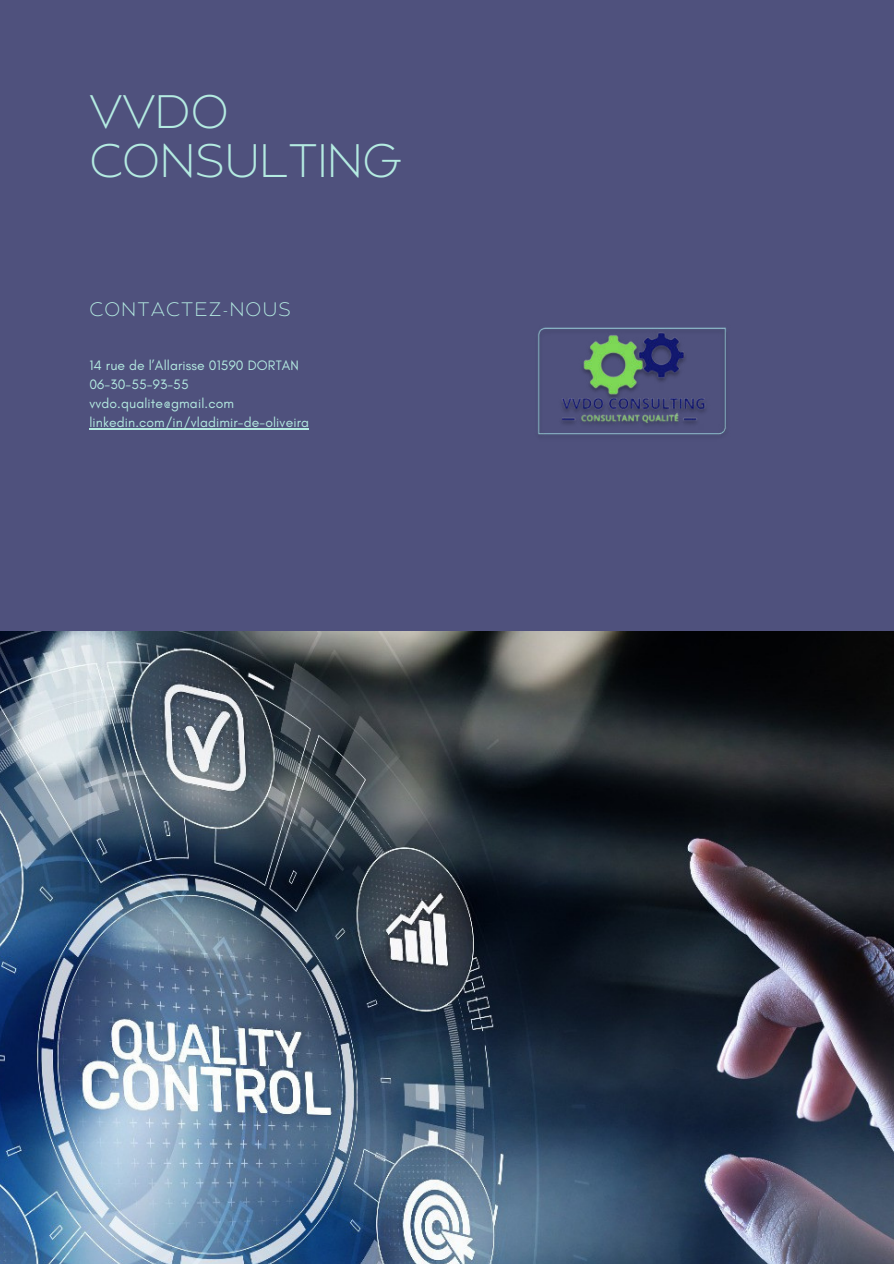
<style>
.page{position:relative;width:894px;height:1264px;background:#fff}
.page>*{position:absolute;margin:0;border:0;box-sizing:border-box;transform-origin:0 0}
.t1{font:200 46.8px/49.5px "Balgin";color:#b4ebe1}
.t2{font:200 19.5px "Balgin";letter-spacing:.07em;color:#b4ebe1}
.t3{font:13.8px/19.2px "Glacial Indifference";letter-spacing:.01em;color:#b4ebe1}
</style>
<div class="page">
<div style="left:0;top:0;width:893px;height:1263px;background:#4f517d"></div>
<img style="left:0;top:631px;width:893px;height:632px">
<img style="left:538px;top:327px;width:188px;height:108px">
<hr style="left:89px;top:428px;width:220px;height:1px;background:#b4ebe1">
<h1 class="t1" style="left:89px;top:86px;width:314px">VVDO<br>CONSULTING</h1>
<h2 class="t2" style="left:89px;top:296px;width:203px">CONTACTEZ-NOUS</h2>
<p class="t3" style="left:89px;top:356px;width:221px">14 rue de l’Allarisse 01590 DORTAN<br>06-30-55-93-55 vvdo.qualite@gmail.com linkedin.com/in/vladimir-de-oliveira</p>
</div>
